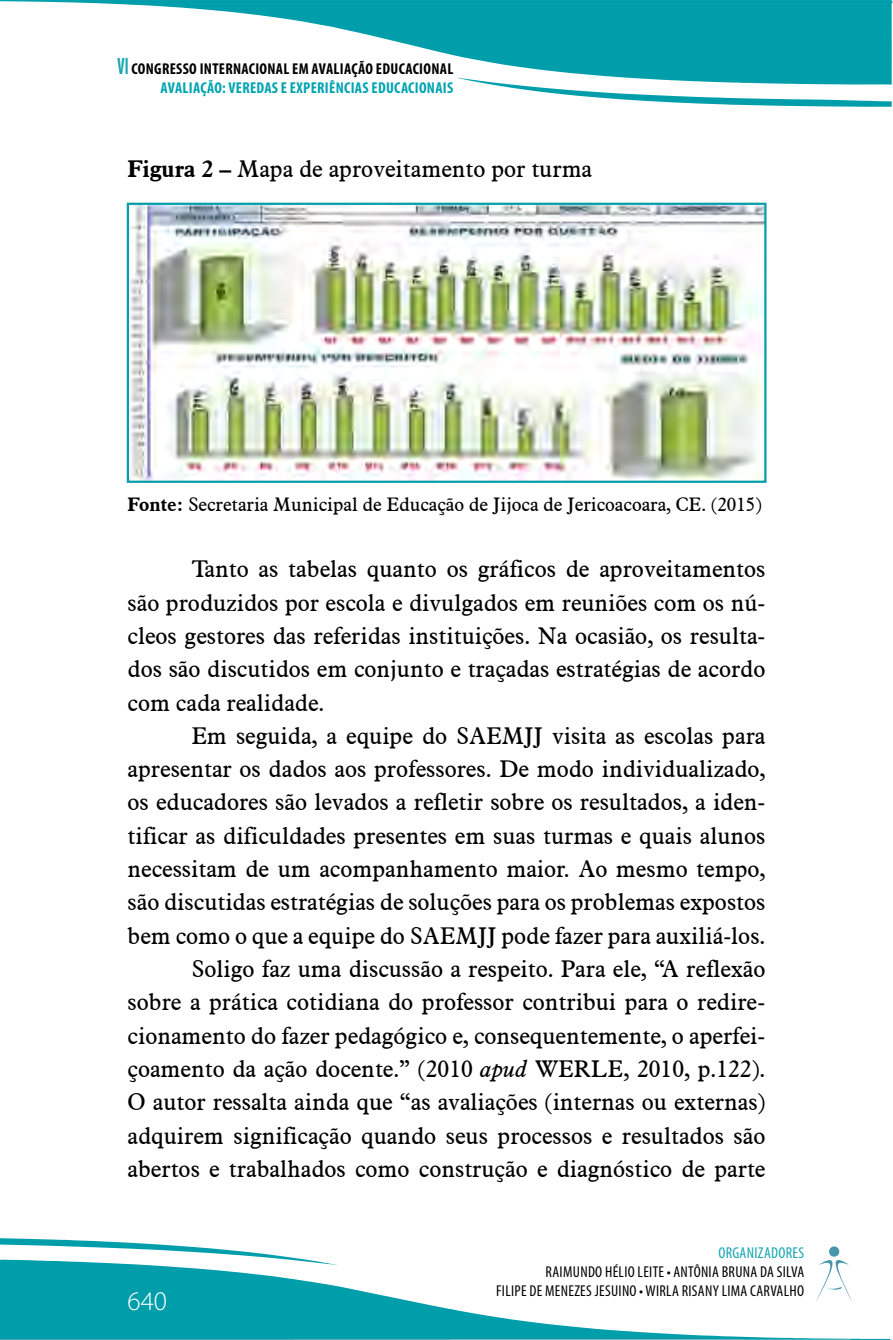
<style>
.page{position:relative;width:893px;height:1340px;background:#fff}
.page>*{position:absolute;margin:0;border:0;box-sizing:border-box;transform-origin:0 0}
.t1{font:300 27px "Myriad Pro";color:#fff}
.t2{font:23.62px/33.3px "Aldine 721 BT";color:#000;text-align:justify}
.t3{font:19.12px "Aldine 721 BT";color:#000}
.t4{font:700 condensed 15.75px/18.9px "Myriad Pro";letter-spacing:.02em;color:#000;text-align:right}
.t5{font:condensed 15.75px/18.9px "Myriad Pro";letter-spacing:.02em;color:#000;text-align:right}
.t6{font:condensed 15.75px "Myriad Pro";letter-spacing:.02em;color:#15a4b0}
.s1{font-size:23.62px;color:#15a4b0}
.s2{color:#00a4b0}
.s3{font-weight:700}
.s4{font-style:italic}
</style>
<div class="page">
<svg style="left:0;top:0;width:893px;height:78px;fill:#009eab"></svg>
<svg style="left:458px;top:78px;width:434px;height:29px"></svg>
<svg style="left:829px;top:1246px;width:11px;height:11px"></svg>
<svg style="left:0;top:1260px;width:859px;height:79px"></svg>
<hr style="left:0;top:1339px;width:295px;height:1px;background:#46abb7">
<hr style="left:450px;top:1339px;width:293px;height:1px;background:#72b8c4">
<hr style="left:295px;top:1339px;width:155px;height:1px;background:#5bb0bc">
<svg style="left:743px;top:1339px;width:108px;height:1px"></svg>
<svg style="left:859px;top:1338px;width:32px;height:1px"></svg>
<svg style="left:0;top:1238px;width:339px;height:27px"></svg>
<img style="left:130px;top:206px;width:633px;height:274px">
<div style="left:127px;top:203px;width:639px;height:280px;border:2px solid #079eab"></div>
<p class="t4" style="left:117px;top:59px;width:337px"><span class="s1">VI</span> CONGRESSO INTERNACIONAL EM AVALIAÇÃO EDUCACIONAL<br><span class="s2">AVALIAÇÃO: VEREDAS E EXPERIÊNCIAS EDUCACIONAIS</span></p>
<p class="t2" style="left:128px;top:152px;width:466px"><span class="s3">Figura 2 –</span> Mapa de aproveitamento por turma</p>
<p class="t3" style="left:128px;top:492px;width:636px"><span class="s3">Fonte:</span> Secretaria Municipal de Educação de Jijoca de Jericoacoara, CE. (2015)</p>
<p class="t2" style="left:128px;top:552px;width:639px;text-indent:64px">Tanto as tabelas quanto os gráficos de aproveitamentos são produzidos por escola e divulgados em reuniões com os nú&shy;cleos gestores das referidas instituições. Na ocasião, os resulta&shy;dos são discutidos em conjunto e traçadas estratégias de acordo com cada realidade.</p>
<p class="t2" style="left:128px;top:718px;width:639px;text-indent:64px">Em seguida, a equipe do SAEMJJ visita as escolas para apresentar os dados aos professores. De modo individualizado, os educadores são levados a refletir sobre os resultados, a iden&shy;tificar as dificuldades presentes em suas turmas e quais alunos necessitam de um acompanhamento maior. Ao mesmo tempo, são discutidas estratégias de soluções para os problemas expostos bem como o que a equipe do SAEMJJ pode fazer para auxiliá-los.</p>
<p class="t2" style="left:128px;top:951px;width:639px;text-indent:64px">Soligo faz uma discussão a respeito. Para ele, “A reflexão sobre a prática cotidiana do professor contribui para o redire&shy;cionamento do fazer pedagógico e, consequentemente, o aperfei&shy;çoamento da ação docente.” (2010 <span class="s4">apud</span> WERLE, 2010, p.122).<br>O autor ressalta ainda que “as avaliações (internas ou externas) adquirem significação quando seus processos e resultados são abertos e trabalhados como construção e diagnóstico de parte</p>
<p class="t1" style="left:128px;top:1286px;width:41px">640</p>
<p class="t6" style="left:718px;top:1242px;width:87px">ORGANIZADORES</p>
<p class="t5" style="left:496px;top:1261px;width:310px">RAIMUNDO HÉLIO LEITE • ANTÔNIA BRUNA DA SILVA<br>FILIPE DE MENEZES JESUINO • WIRLA RISANY LIMA CARVALHO</p>
</div>
